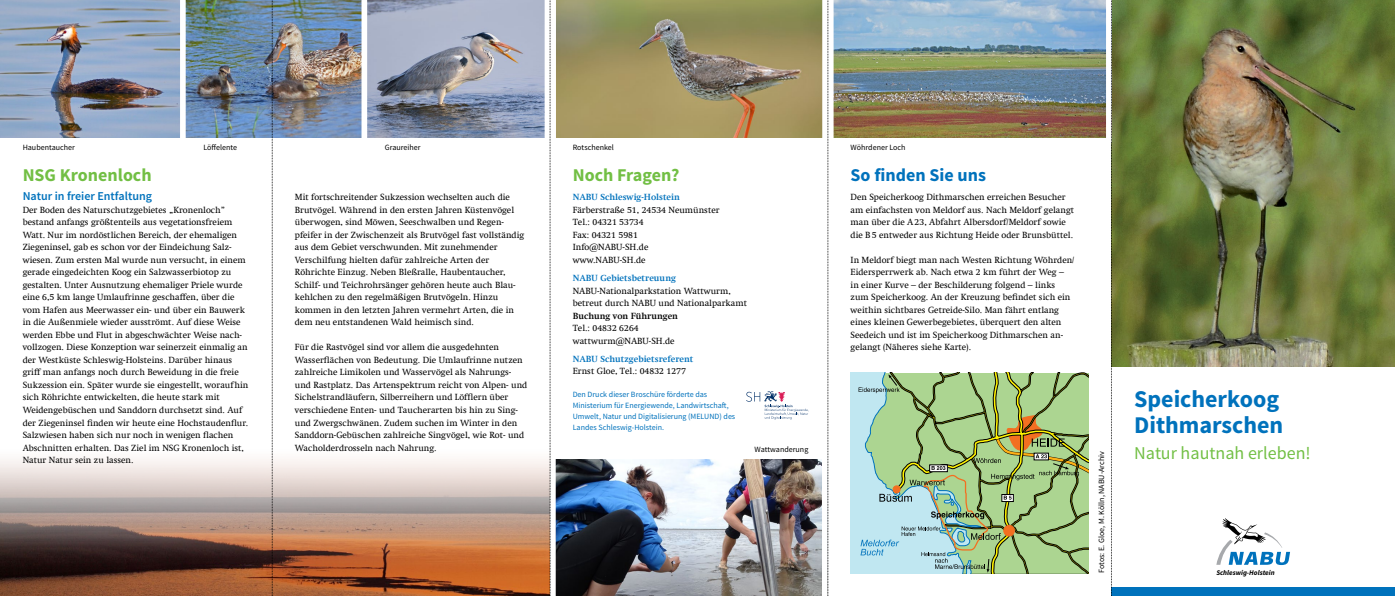
<style>
.page{position:relative;width:1395px;height:596px;background:#fff}
.page>*{position:absolute;margin:0;border:0;box-sizing:border-box;transform-origin:0 0}
.Titel_sehr_klein{font:700 24px/25px "Source Sans Pro";color:#0072bc}
._02_-_H2_Überschrift{font:700 18px "Source Sans Pro";color:#72bf44}
.Untertitel_klein{font:18px "Source Sans Pro";color:#72bf44}
._02_-_H2_Überschrift-2{font:700 18px "Source Sans Pro";color:#0072bc}
._03_-_H3_Zwischenübe{font:600 12px "Source Sans Pro";color:#0072bc}
._07_-_P_Fließtext{font:9px/12.5px "Swift Com";color:#000}
._04_-_H4_Zwischenübe{font:700 9px "Swift Com";color:#0072bc}
._07_-_P_Fließtext_oh{font:9px/12.5px "Swift Com";color:#000}
._04_-_H4_Zwischenübe-2{font:700 9px "Swift Com";color:#000}
._09_-_Marginalspalte{font:8px/11px "Source Sans Pro";color:#0072bc}
._08_-_P_Bilduntersch{font:8px "Source Sans Pro";color:#000}
._09_-_Marginalspalte-2{font:8px "Source Sans Pro";color:#000}
.t1{font:italic 700 7.2px "Source Sans Pro";color:#000}
</style>
<div class="page">
<img style="left:0;top:448px;width:550px;height:147px">
<img style="left:1112px;top:0;width:283px;height:366px">
<svg style="left:1216px;top:518px;width:74px;height:46px"></svg>
<div style="left:1111px;top:587px;width:284px;height:8px;background:#0072bc"></div>
<svg style="left:850px;top:372px;width:239px;height:200px;background:#a2c395"></svg>
<img style="left:367px;top:0;width:455px;height:138px">
<img style="left:556px;top:459px;width:266px;height:136px">
<img style="left:833px;top:0;width:273px;height:138px">
<img style="left:186px;top:0;width:175px;height:137px">
<img style="left:0;top:0;width:180px;height:137px">
<div style="left:545px;top:0;width:11px;height:142px;background:#fff"></div>
<svg style="left:746px;top:391px;width:63px;height:28px"></svg>
<svg style="left:272px;top:0;width:1px;height:596px"></svg>
<svg style="left:550px;top:0;width:1px;height:596px"></svg>
<svg style="left:827px;top:0;width:2px;height:596px"></svg>
<svg style="left:1111px;top:0;width:1px;height:596px"></svg>
<p class="_08_-_P_Bilduntersch" style="left:23px;top:142px;width:54px">Haubentaucher</p>
<p class="_08_-_P_Bilduntersch" style="left:203px;top:142px;width:35px">Löffelente</p>
<p class="_08_-_P_Bilduntersch" style="left:385px;top:142px;width:37px">Graureiher</p>
<p class="_08_-_P_Bilduntersch" style="left:573px;top:142px;width:43px">Rotschenkel</p>
<h2 class="_02_-_H2_Überschrift" style="left:23px;top:164px;width:130px">NSG Kronenloch</h2>
<p class="_03_-_H3_Zwischenübe" style="left:23px;top:188px;width:131px">Natur in freier Entfaltung</p>
<p class="_07_-_P_Fließtext" style="left:23px;top:203px;width:227px">Der Boden des Naturschutzgebietes „Kronenloch” bestand anfangs größtenteils aus vegetationsfreiem Watt. Nur im nordöstlichen Bereich, der ehemaligen Ziegeninsel, gab es schon vor der Eindeichung Salz&shy;wiesen. Zum ersten Mal wurde nun versucht, in einem gerade eingedeichten Koog ein Salzwasserbiotop zu gestalten. Unter Ausnutzung ehemaliger Priele wurde eine 6,5 km lange Umlaufrinne geschaffen, über die vom Hafen aus Meerwasser ein- und über ein Bauwerk in die Außenmiele wieder ausströmt. Auf diese Weise werden Ebbe und Flut in abgeschwächter Weise nach&shy;vollzogen. Diese Konzeption war seinerzeit einmalig an der Westküste Schleswig-Holsteins. Darüber hinaus griff man anfangs noch durch Beweidung in die freie Sukzession ein. Später wurde sie eingestellt, woraufhin sich Röhrichte entwickelten, die heute stark mit Weidengebüschen und Sanddorn durchsetzt sind. Auf der Ziegeninsel finden wir heute eine Hochstaudenflur.<br>Salzwiesen haben sich nur noch in wenigen flachen Abschnitten erhalten. Das Ziel im NSG Kronenloch ist, Natur Natur sein zu lassen.</p>
<p class="_07_-_P_Fließtext" style="left:295px;top:191px;width:231px">Mit fortschreitender Sukzession wechselten auch die Brutvögel. Während in den ersten Jahren Küstenvögel überwogen, sind Möwen, Seeschwalben und Regen&shy;pfeifer in der Zwischenzeit als Brutvögel fast vollständig aus dem Gebiet verschwunden. Mit zunehmender Verschilfung hielten dafür zahlreiche Arten der Röhrichte Einzug. Neben Bleßralle, Haubentaucher, Schilf- und Teichrohrsänger gehören heute auch Blau&shy;kehlchen zu den regelmäßigen Brutvögeln. Hinzu kommen in den letzten Jahren vermehrt Arten, die in dem neu entstandenen Wald heimisch sind.</p>
<p class="_07_-_P_Fließtext" style="left:295px;top:341px;width:234px">Für die Rastvögel sind vor allem die ausgedehnten Wasserflächen von Bedeutung. Die Umlaufrinne nutzen zahlreiche Limikolen und Wasservögel als Nahrungs&shy;und Rastplatz. Das Artenspektrum reicht von Alpen- und Sichelstrandläufern, Silberreihern und Löfflern über verschiedene Enten- und Taucherarten bis hin zu Sing&shy;und Zwergschwänen. Zudem suchen im Winter in den Sanddorn-Gebüschen zahlreiche Singvögel, wie Rot- und Wacholderdrosseln nach Nahrung.</p>
<h2 class="_02_-_H2_Überschrift" style="left:573px;top:164px;width:108px">Noch Fragen?</h2>
<p class="_04_-_H4_Zwischenübe" style="left:573px;top:192px;width:109px">NABU Schleswig-Holstein</p>
<p class="_07_-_P_Fließtext" style="left:573px;top:203px;width:148px">Färberstraße 51, 24534 Neumünster<br>Tel.: 04321 53734<br>Fax: 04321 5981<br>Info@NABU-SH.de www.NABU-SH.de</p>
<p class="_04_-_H4_Zwischenübe" style="left:573px;top:272px;width:105px">NABU Gebietsbetreuung</p>
<p class="_07_-_P_Fließtext_oh" style="left:573px;top:284px;width:176px">NABU-Nationalparkstation Wattwurm, betreut durch NABU und Nationalparkamt</p>
<p class="_04_-_H4_Zwischenübe-2" style="left:573px;top:310px;width:107px">Buchung von Führungen</p>
<p class="_07_-_P_Fließtext" style="left:573px;top:321px;width:103px">Tel.: 04832 6264 wattwurm@NABU-SH.de</p>
<p class="_04_-_H4_Zwischenübe" style="left:573px;top:353px;width:122px">NABU Schutzgebietsreferent</p>
<p class="_07_-_P_Fließtext" style="left:573px;top:365px;width:115px">Ernst Gloe, Tel.: 04832 1277</p>
<p class="_09_-_Marginalspalte" style="left:573px;top:389px;width:164px">Den Druck dieser Broschüre förderte das Ministerium für Energiewende, Landwirtschaft, Umwelt, Natur und Digitalisierung (MELUND) des Landes Schleswig-Holstein.</p>
<p class="_08_-_P_Bilduntersch" style="left:754px;top:443px;width:55px">Wattwanderung</p>
<p class="_08_-_P_Bilduntersch" style="left:850px;top:142px;width:56px">Wöhrdener Loch</p>
<h2 class="_02_-_H2_Überschrift-2" style="left:850px;top:164px;width:137px">So finden Sie uns</h2>
<p class="_07_-_P_Fließtext" style="left:850px;top:191px;width:225px">Den Speicherkoog Dithmarschen erreichen Besucher am einfachsten von Meldorf aus. Nach Meldorf gelangt man über die A23, Abfahrt Albersdorf/Meldorf sowie die B5 entweder aus Richtung Heide oder Brunsbüttel.</p>
<p class="_07_-_P_Fließtext" style="left:850px;top:253px;width:225px">In Meldorf biegt man nach Westen Richtung Wöhrden/ Eidersperrwerk ab. Nach etwa 2 km führt der Weg – in einer Kurve – der Beschilderung folgend – links zum Speicherkoog. An der Kreuzung befindet sich ein weithin sichtbares Getreide-Silo. Man fährt entlang eines kleinen Gewerbegebietes, überquert den alten Seedeich und ist im Speicherkoog Dithmarschen an&shy;gelangt (Näheres siehe Karte).</p>
<p class="_09_-_Marginalspalte-2" style="left:1096px;top:572px;width:123px;rotate:-90deg">Fotos: E. Gloe, M. Kölln, NABU-Archiv</p>
<p class="Titel_sehr_klein" style="left:1134px;top:387px;width:151px">Speicherkoog<br>Dithmarschen</p>
<p class="Untertitel_klein" style="left:1134px;top:441px;width:178px">Natur hautnah erleben!</p>
<p class="t1" style="left:1216px;top:567px;width:60px">Schleswig-Holstein</p>
</div>
